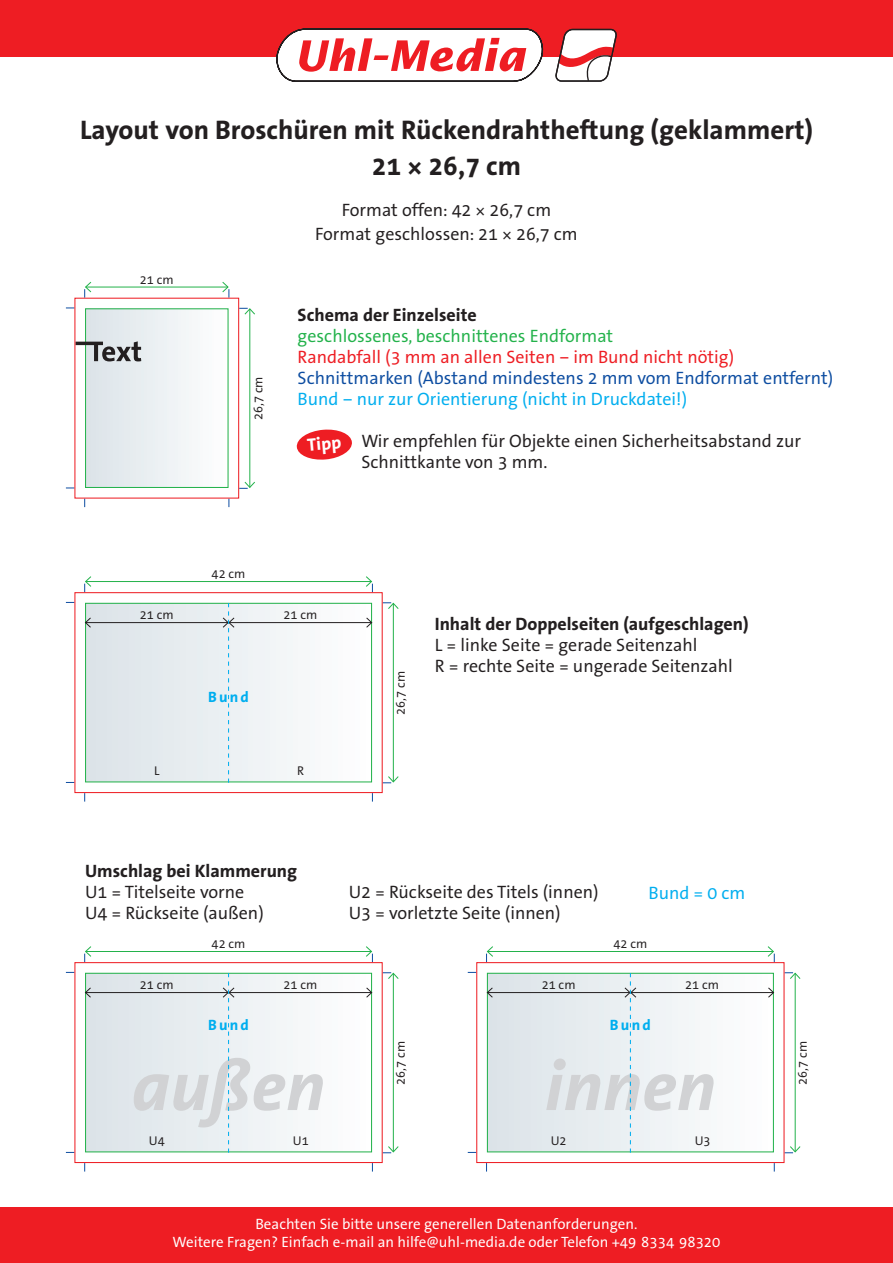
<style>
.page{position:relative;width:893px;height:1263px;background:#fff}
.page>*{position:absolute;margin:0;border:0;box-sizing:border-box;transform-origin:0 0}
.t1{font:italic 700 70.65px "The Sans Correspondence";color:#d1d2d4}
.t2{font:700 27px/36px "The Sans Correspondence";color:#231f20;text-align:center}
.t3{font:18px/21px "The Sans Correspondence";color:#231f20}
.t4{font:700 18px "The Sans Correspondence";color:#231f20}
.t5{font:18px "The Sans Correspondence";color:#0d4da1}
.t6{font:18px "The Sans Correspondence";color:#00aeef}
.t7{font:18px "The Sans Correspondence";color:#ee1d23}
.t8{font:18px "The Sans Correspondence";color:#23b24b}
.t9{font:700 18px "The Sans Correspondence";color:#fff}
.t10{font:15px/18px "The Sans Correspondence";color:#fff;text-align:center}
.t11{font:700 15px "The Sans Correspondence";letter-spacing:.15em;color:#00aeef}
.t12{font:12.75px "The Sans Correspondence";color:#231f20}
</style>
<div class="page">
<div style="left:0;top:0;width:893px;height:57px;background:#ee1d23"></div>
<div style="left:0;top:1208px;width:893px;height:55px;background:#ee1d23"></div>
<svg style="left:276px;top:28px;width:268px;height:54px"></svg>
<svg style="left:555px;top:28px;width:62px;height:54px"></svg>
<div style="left:86px;top:603px;width:286px;height:179px;background:linear-gradient(to right,#dbe3e8,#fefefe)"></div>
<div style="left:85px;top:603px;width:287px;height:179px;border:1px solid #23b24b"></div>
<hr style="left:85px;top:622px;width:143px;height:1px;background:#231f20">
<svg style="left:85px;top:617px;width:6px;height:11px"></svg>
<hr style="left:229px;top:622px;width:143px;height:1px;background:#231f20">
<svg style="left:366px;top:617px;width:7px;height:11px"></svg>
<hr style="left:393px;top:603px;width:1px;height:179px;background:#23b24b">
<hr style="left:86px;top:581px;width:285px;height:1px;background:#23b24b">
<svg style="left:84px;top:576px;width:8px;height:16px"></svg>
<svg style="left:366px;top:576px;width:7px;height:16px"></svg>
<svg style="left:383px;top:602px;width:16px;height:8px"></svg>
<svg style="left:383px;top:775px;width:16px;height:8px"></svg>
<svg style="left:222px;top:603px;width:13px;height:180px;background:#dde9ee"></svg>
<div style="left:74px;top:592px;width:309px;height:201px;border:1px solid #ee1d23"></div>
<div style="left:86px;top:309px;width:142px;height:178px;background:linear-gradient(to right,#dbe3e8,#fefefe)"></div>
<div style="left:85px;top:308px;width:144px;height:180px;border:1px solid #23b24b"></div>
<hr style="left:249px;top:309px;width:1px;height:178px;background:#23b24b">
<hr style="left:86px;top:287px;width:142px;height:1px;background:#23b24b">
<svg style="left:84px;top:281px;width:8px;height:17px"></svg>
<svg style="left:221px;top:282px;width:9px;height:16px"></svg>
<svg style="left:239px;top:308px;width:16px;height:7px"></svg>
<svg style="left:239px;top:481px;width:16px;height:8px"></svg>
<svg style="left:76px;top:341px;width:65px;height:20px"></svg>
<svg style="left:296px;top:429px;width:56px;height:31px"></svg>
<div style="left:86px;top:973px;width:286px;height:179px;background:linear-gradient(to right,#dbe3e8,#fefefe)"></div>
<div style="left:85px;top:973px;width:287px;height:179px;border:1px solid #23b24b"></div>
<hr style="left:85px;top:992px;width:143px;height:1px;background:#231f20">
<svg style="left:85px;top:987px;width:6px;height:11px"></svg>
<hr style="left:229px;top:992px;width:143px;height:1px;background:#231f20">
<svg style="left:366px;top:987px;width:7px;height:11px"></svg>
<hr style="left:393px;top:973px;width:1px;height:179px;background:#23b24b">
<hr style="left:86px;top:951px;width:285px;height:1px;background:#23b24b">
<svg style="left:84px;top:946px;width:8px;height:16px"></svg>
<svg style="left:366px;top:946px;width:7px;height:16px"></svg>
<svg style="left:383px;top:972px;width:16px;height:8px"></svg>
<svg style="left:383px;top:1145px;width:16px;height:8px"></svg>
<div style="left:74px;top:962px;width:309px;height:201px;border:1px solid #ee1d23"></div>
<svg style="left:222px;top:973px;width:13px;height:180px;background:#dde9ee"></svg>
<div style="left:487px;top:973px;width:286px;height:179px;background:linear-gradient(to right,#dbe3e8,#fefefe)"></div>
<div style="left:487px;top:973px;width:287px;height:179px;border:1px solid #23b24b"></div>
<hr style="left:487px;top:992px;width:143px;height:1px;background:#231f20">
<svg style="left:486px;top:987px;width:7px;height:11px"></svg>
<hr style="left:631px;top:992px;width:142px;height:1px;background:#231f20">
<svg style="left:768px;top:987px;width:6px;height:11px"></svg>
<hr style="left:795px;top:973px;width:1px;height:179px;background:#23b24b">
<hr style="left:487px;top:951px;width:286px;height:1px;background:#23b24b">
<svg style="left:486px;top:946px;width:7px;height:16px"></svg>
<svg style="left:767px;top:946px;width:8px;height:16px"></svg>
<svg style="left:784px;top:972px;width:17px;height:8px"></svg>
<svg style="left:784px;top:1145px;width:17px;height:8px"></svg>
<div style="left:476px;top:962px;width:308px;height:201px;border:1px solid #ee1d23"></div>
<svg style="left:624px;top:973px;width:13px;height:180px;background:#dde9ee"></svg>
<h2 class="t2" style="left:80px;top:112px;width:734px">Layout von Broschüren mit Rückendrahtheftung (geklammert)<br>21 × 26,7 cm</h2>
<p class="t3" style="left:315px;top:198px;width:264px;line-height:24px;text-align:center">Format offen: 42 × 26,7 cm<br>Format geschlossen: 21 × 26,7 cm</p>
<p class="t12" style="left:140px;top:272px;width:35px">21 cm</p>
<p class="t12" style="left:251px;top:420px;width:45px;rotate:-90deg">26,7 cm</p>
<p class="t4" style="left:298px;top:305px;width:181px">Schema der Einzelseite</p>
<p class="t8" style="left:298px;top:327px;width:317px">geschlossenes, beschnittenes Endformat</p>
<p class="t7" style="left:298px;top:348px;width:438px">Randabfall (3 mm an allen Seiten – im Bund nicht nötig)</p>
<p class="t5" style="left:298px;top:369px;width:537px">Schnittmarken (Abstand mindestens 2 mm vom Endformat entfernt)</p>
<p class="t6" style="left:298px;top:390px;width:391px">Bund – nur zur Orientierung (nicht in Druckdatei!)</p>
<p class="t3" style="left:361px;top:431px;width:441px">Wir empfehlen für Objekte einen Sicherheitsabstand zur<br>Schnittkante von 3 mm.</p>
<p class="t9" style="left:306px;top:435px;width:35px;rotate:-5deg">Tipp</p>
<p class="t12" style="left:212px;top:567px;width:35px">42 cm</p>
<p class="t12" style="left:140px;top:607px;width:35px">21 cm</p>
<p class="t12" style="left:283px;top:607px;width:35px">21 cm</p>
<p class="t11" style="left:208px;top:689px;width:42px">Bund</p>
<p class="t12" style="left:154px;top:763px;width:7px">L</p>
<p class="t12" style="left:297px;top:763px;width:9px">R</p>
<p class="t12" style="left:394px;top:715px;width:45px;rotate:-90deg">26,7 cm</p>
<p class="t4" style="left:435px;top:614px;width:315px">Inhalt der Doppelseiten (aufgeschlagen)</p>
<p class="t3" style="left:435px;top:635px;width:299px">L = linke Seite = gerade Seitenzahl<br>R = rechte Seite = ungerade Seitenzahl</p>
<p class="t4" style="left:85px;top:861px;width:214px">Umschlag bei Klammerung</p>
<p class="t3" style="left:85px;top:882px;width:180px">U1 = Titelseite vorne<br>U4 = Rückseite (außen)</p>
<p class="t3" style="left:349px;top:882px;width:251px">U2 = Rückseite des Titels (innen)<br>U3 = vorletzte Seite (innen)</p>
<p class="t6" style="left:648px;top:883px;width:98px">Bund = 0 cm</p>
<p class="t12" style="left:212px;top:937px;width:35px">42 cm</p>
<p class="t12" style="left:613px;top:937px;width:35px">42 cm</p>
<p class="t12" style="left:140px;top:977px;width:35px">21 cm</p>
<p class="t12" style="left:283px;top:977px;width:35px">21 cm</p>
<p class="t12" style="left:542px;top:977px;width:35px">21 cm</p>
<p class="t12" style="left:685px;top:977px;width:35px">21 cm</p>
<p class="t11" style="left:208px;top:1017px;width:42px">Bund</p>
<p class="t11" style="left:610px;top:1017px;width:42px">Bund</p>
<h1 class="t1" style="left:132px;top:1049px;width:195px">außen</h1>
<p class="t12" style="left:394px;top:1085px;width:45px;rotate:-90deg">26,7 cm</p>
<h1 class="t1" style="left:545px;top:1049px;width:173px">innen</h1>
<p class="t12" style="left:149px;top:1133px;width:17px">U4</p>
<p class="t12" style="left:293px;top:1133px;width:17px">U1</p>
<p class="t12" style="left:551px;top:1133px;width:17px">U2</p>
<p class="t12" style="left:695px;top:1133px;width:17px">U3</p>
<p class="t10" style="left:173px;top:1216px;width:549px">Beachten Sie bitte unsere generellen Datenanforderungen.<br>Weitere Fragen? Einfach e-mail an hilfe@uhl-media.de oder Telefon +49 8334 98320</p>
<p class="t12" style="left:795px;top:1085px;width:45px;rotate:-90deg">26,7 cm</p>
</div>
